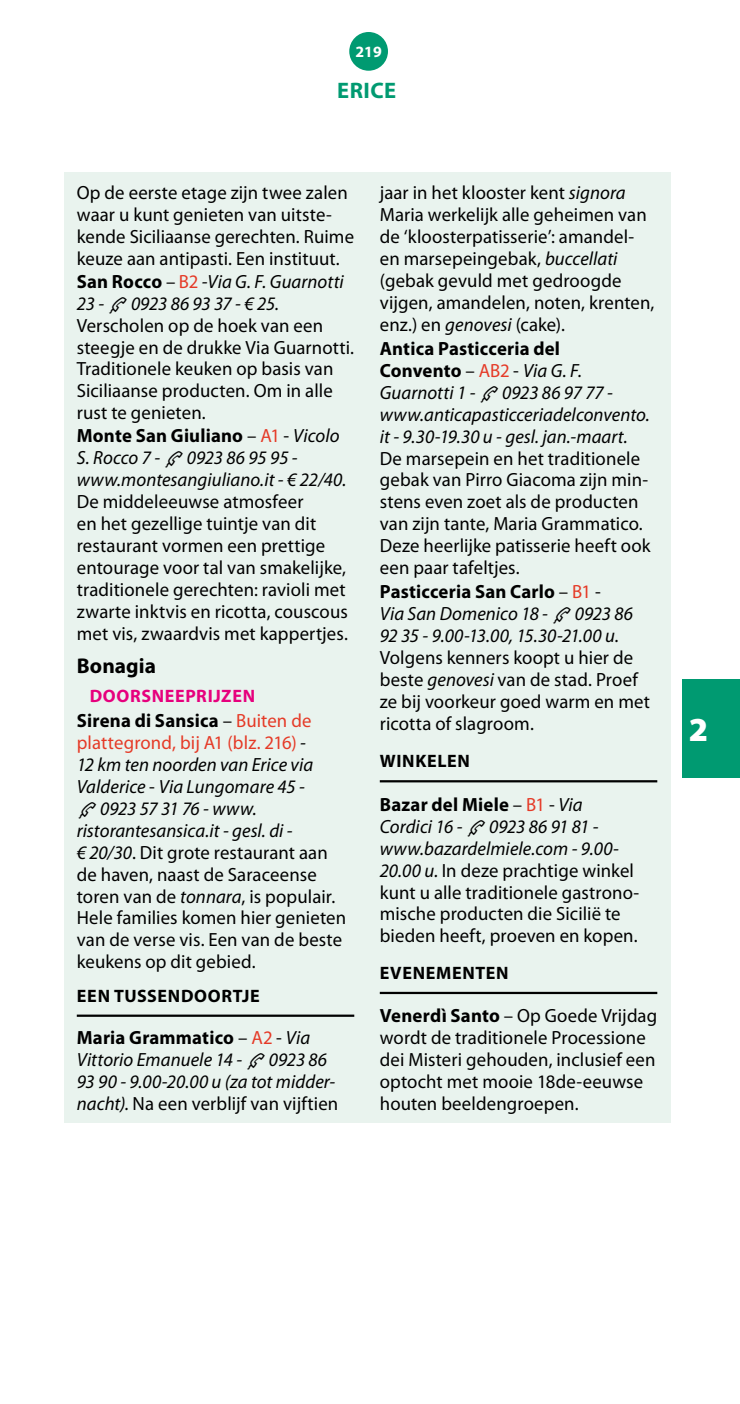
<style>
.page{position:relative;width:740px;height:1404px;background:#fff}
.page>*{position:absolute;margin:0;border:0;box-sizing:border-box;transform-origin:0 0}
.t1{font:900 33.75px "Myriad Pro";color:#fff}
.t2{font:700 22.5px "Myriad Pro";letter-spacing:.02em;color:#009a71}
.t3{font:700 21.38px "Myriad Pro";letter-spacing:.005em;color:#000}
.t4{font:19.12px/21.8px "Myriad Pro";letter-spacing:.01em;color:#000}
.t5{font:italic 19.12px/22.1px "Myriad Pro";letter-spacing:.005em;color:#000}
.t6{font:700 18px "Myriad Pro";letter-spacing:.04em;color:#000}
.t7{font:700 18px "Myriad Pro";letter-spacing:.035em;color:#e6007d}
.t8{font:700 15.75px "Myriad Pro";color:#fff}
.s1{font-weight:700}
.s2{color:#e53a27}
.s3{font-style:italic}
.s4{font-family:"Michelin"}
.s5{font-weight:700;font-style:normal}
.s6{font-style:normal}
.s7{font-style:normal;color:#e53a27}
.s8{font-family:"Michelin";font-style:normal}
</style>
<div class="page">
<div style="left:682px;top:679px;width:58px;height:99px;background:#009a71"></div>
<div style="left:349px;top:32px;width:39px;height:39px;background:#009a71;border-radius:50%"></div>
<div style="left:64px;top:172px;width:606px;height:951px;background:#e9f3ee"></div>
<hr style="left:77px;top:1014px;width:277px;height:2px;background:#000">
<hr style="left:380px;top:780px;width:277px;height:2px;background:#000">
<hr style="left:380px;top:991px;width:277px;height:2px;background:#000">
<p class="t8" style="left:355px;top:42px;width:28px">219</p>
<p class="t2" style="left:337px;top:75px;width:60px">ERICE</p>
<p class="t4" style="left:77px;top:182px;width:279px">Op de eerste etage zijn twee zalen waar u kunt genieten van uitste&shy;kende Siciliaanse gerechten. Ruime keuze aan antipasti. Een instituut.</p>
<p class="t4" style="left:77px;top:270px;width:279px"><span class="s1">San Rocco</span> – <span class="s2">B2</span> <span class="s3">- Via G. F. Guarnotti<br>23 -</span> <span class="s4">t</span><span class="s3">0923 86 93 37 - € 25.<br></span>Verscholen op de hoek van een steegje en de drukke Via Guarnotti.<br>Traditionele keuken op basis van<br>Siciliaanse producten. Om in alle rust te genieten.<br><span class="s1">Monte San Giuliano</span> – <span class="s2">A1</span> - <span class="s3">Vicolo<br>S. Rocco 7 -</span> <span class="s4">t</span><span class="s3">0923 86 95 95 - www.montesangiuliano.it - € 22/40.</span></p>
<p class="t4" style="left:77px;top:490px;width:273px">De middeleeuwse atmosfeer<br>en het gezellige tuintje van dit restaurant vormen een prettige entourage voor tal van smakelijke, traditionele gerechten: ravioli met zwarte inktvis en ricotta, couscous met vis, zwaardvis met kappertjes.</p>
<p class="t3" style="left:77px;top:652px;width:81px">Bonagia</p>
<p class="t7" style="left:90px;top:684px;width:167px">DOORSNEEPRIJZEN</p>
<p class="t4" style="left:77px;top:709px;width:271px"><span class="s1">Sirena di Sansica</span> – <span class="s2">Buiten de plattegrond, bij A1 (blz. 216)</span> <span class="s3">-<br>12 km ten noorden van Erice via<br>Valderice</span> - <span class="s3">Via Lungomare 45 - </span><span class="s4">t</span><span class="s3">0923 57 31 76 - www. ristorantesansica.it - gesl. di -<br>€ 20/30</span>. Dit grote restaurant aan de haven, naast de Saraceense toren van de <span class="s3">tonnara</span>, is populair.<br>Hele families komen hier genieten van de verse vis. Een van de beste keukens op dit gebied.</p>
<p class="t6" style="left:77px;top:983px;width:184px">EEN TUSSENDOORTJE</p>
<p class="t5" style="left:77px;top:1025px;width:263px"><span class="s5">Maria Grammatico</span> <span class="s6">–</span> <span class="s7">A2</span> <span class="s6">-</span> Via<br>Vittorio Emanuele 14 - <span class="s8">t</span>0923 86<br>93 90 - 9.00-20.00 u (za tot midder&shy;nacht). <span class="s6">Na een verblijf van vijftien</span></p>
<p class="t4" style="left:380px;top:182px;width:276px">jaar in het klooster kent <span class="s3">signora<br></span>Maria werkelijk alle geheimen van de ‘kloosterpatisserie’: amandel&shy;en marsepeingebak, <span class="s3">buccellati </span>(gebak gevuld met gedroogde vijgen, amandelen, noten, krenten, enz.) en <span class="s3">genovesi</span> (cake).</p>
<p class="t5" style="left:380px;top:337px;width:272px"><span class="s5">Antica Pasticceria del<br>Convento</span> <span class="s6">–</span> <span class="s7">AB2</span> <span class="s6">-</span> Via G. F.<br>Guarnotti 1 - <span class="s8">t</span>0923 86 97 77 - www.anticapasticceriadelconvento. it - 9.30-19.30 u - gesl. jan.-maart.</p>
<p class="t4" style="left:380px;top:446px;width:272px">De marsepein en het traditionele gebak van Pirro Giacoma zijn min&shy;stens even zoet als de producten van zijn tante, Maria Grammatico.<br>Deze heerlijke patisserie heeft ook een paar tafeltjes.</p>
<p class="t5" style="left:380px;top:580px;width:255px"><span class="s5">Pasticceria San Carlo</span> <span class="s6">–</span> <span class="s7">B1</span> <span class="s6">-<br></span>Via San Domenico 18 - <span class="s8">t</span>0923 86<br>92 35 - 9.00-13.00, 15.30-21.00 u.</p>
<p class="t4" style="left:380px;top:646px;width:272px">Volgens kenners koopt u hier de beste <span class="s3">genovesi</span> van de stad. Proef ze bij voorkeur goed warm en met ricotta of slagroom.</p>
<p class="t6" style="left:380px;top:749px;width:91px">WINKELEN</p>
<p class="t4" style="left:380px;top:793px;width:261px"><span class="s1">Bazar del Miele</span> – <span class="s2">B1</span> - <span class="s3">Via<br>Cordici 16 -</span> <span class="s4">t</span><span class="s3">0923 86 91 81 - www.bazardelmiele.com - 9.00-<br>20.00 u.</span> In deze prachtige winkel kunt u alle traditionele gastrono&shy;mische producten die Sicilië te bieden heeft, proeven en kopen.</p>
<p class="t6" style="left:380px;top:961px;width:130px">EVENEMENTEN</p>
<p class="t4" style="left:380px;top:1004px;width:279px"><span class="s1">Venerdì Santo</span> – Op Goede Vrijdag wordt de traditionele Processione dei Misteri gehouden, inclusief een optocht met mooie 18de-eeuwse houten beeldengroepen.</p>
<h1 class="t1" style="left:689px;top:707px;width:21px">2</h1>
</div>
